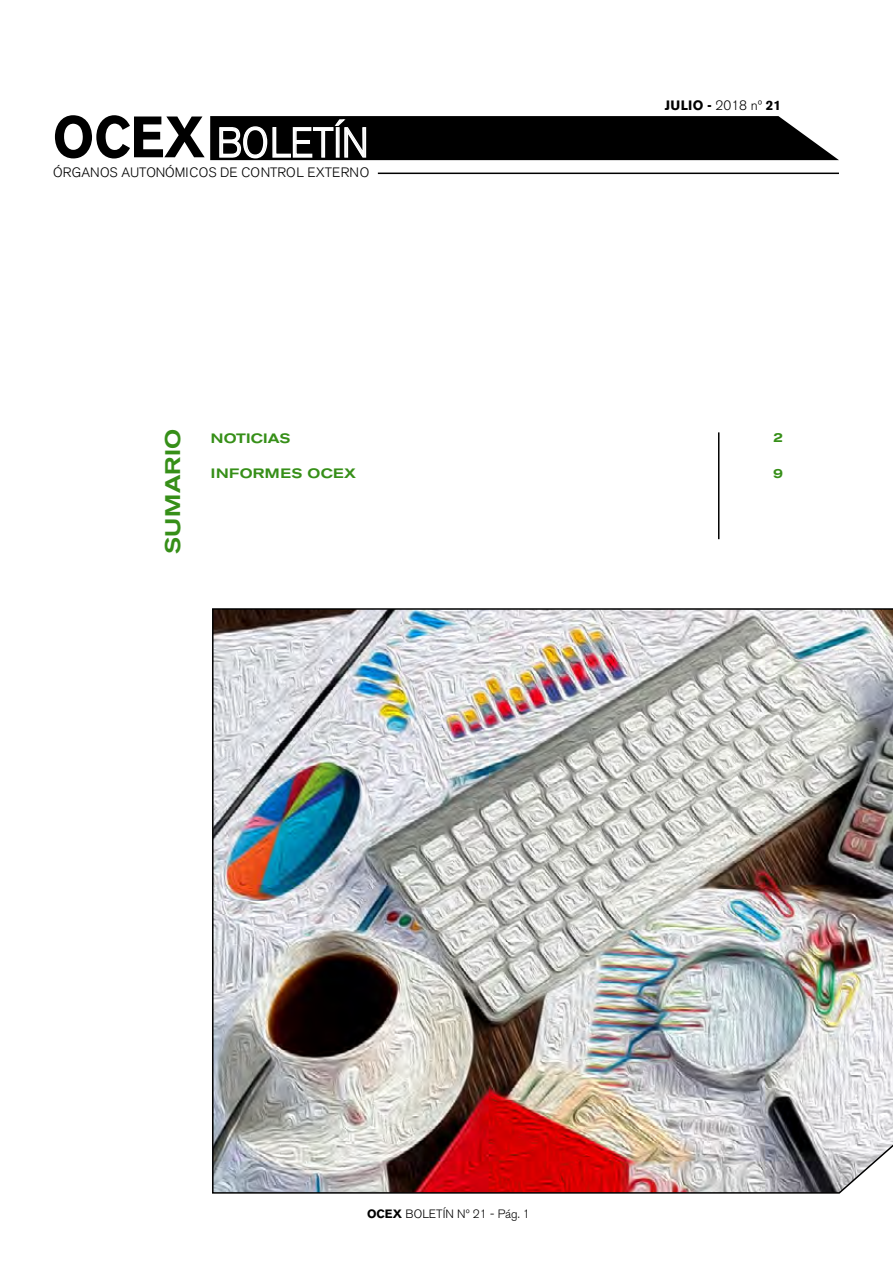
<style>
.page{position:relative;width:893px;height:1263px;background:#fff}
.page>*{position:absolute;margin:0;border:0;box-sizing:border-box;transform-origin:0 0}
.t1{font:700 57.75px "Akzidenz Grotesk BE";color:#000;scale:.91 1}
.t2{font:300 41.25px "Akzidenz Grotesk BE";color:#fff;scale:.91 1}
.t3{font:500 expanded 21px "Akzidenz Grotesk BE";letter-spacing:.02em;color:#368f18}
.t4{font:300 13.5px "Akzidenz Grotesk BE";color:#000}
.t5{font:700 13.5px "Akzidenz Grotesk BE";letter-spacing:.02em;color:#000}
.t6{font:500 expanded 13.5px "Akzidenz Grotesk BE";letter-spacing:.02em;color:#368f18}
.t7{font:500 expanded 13.5px "Akzidenz Grotesk BE";color:#368f18}
.t8{font:300 12px "Akzidenz Grotesk BE";color:#000}
.s1{font-weight:300}
.s2{font-weight:700}
</style>
<div class="page">
<hr style="left:378px;top:173px;width:461px;height:1px;background:#000">
<svg style="left:210px;top:116px;width:629px;height:44px"></svg>
<hr style="left:718px;top:432px;width:1px;height:107px;background:#000">
<img style="left:212px;top:608px;width:681px;height:586px">
<h1 class="t1" style="left:53px;top:104px;width:169px">OCEX</h1>
<p class="t4" style="left:53px;top:165px;width:318px">ÓRGANOS AUTONÓMICOS DE CONTROL EXTERNO</p>
<h2 class="t2" style="left:217px;top:120px;width:168px">BOLETÍN</h2>
<h3 class="t3" style="left:161px;top:554px;width:127px;rotate:-90deg">SUMARIO</h3>
<p class="t7" style="left:211px;top:430px;width:81px">NOTICIAS</p>
<p class="t6" style="left:211px;top:465px;width:146px">INFORMES OCEX</p>
<p class="t5" style="left:665px;top:97px;width:118px">JULIO - <span class="s1">2018 nº</span> 21</p>
<p class="t6" style="left:773px;top:429px;width:12px">2</p>
<p class="t6" style="left:773px;top:465px;width:12px">9</p>
<p class="t8" style="left:367px;top:1207px;width:164px"><span class="s2">OCEX</span> BOLETÍN Nº 21 - Pág. 1</p>
</div>
